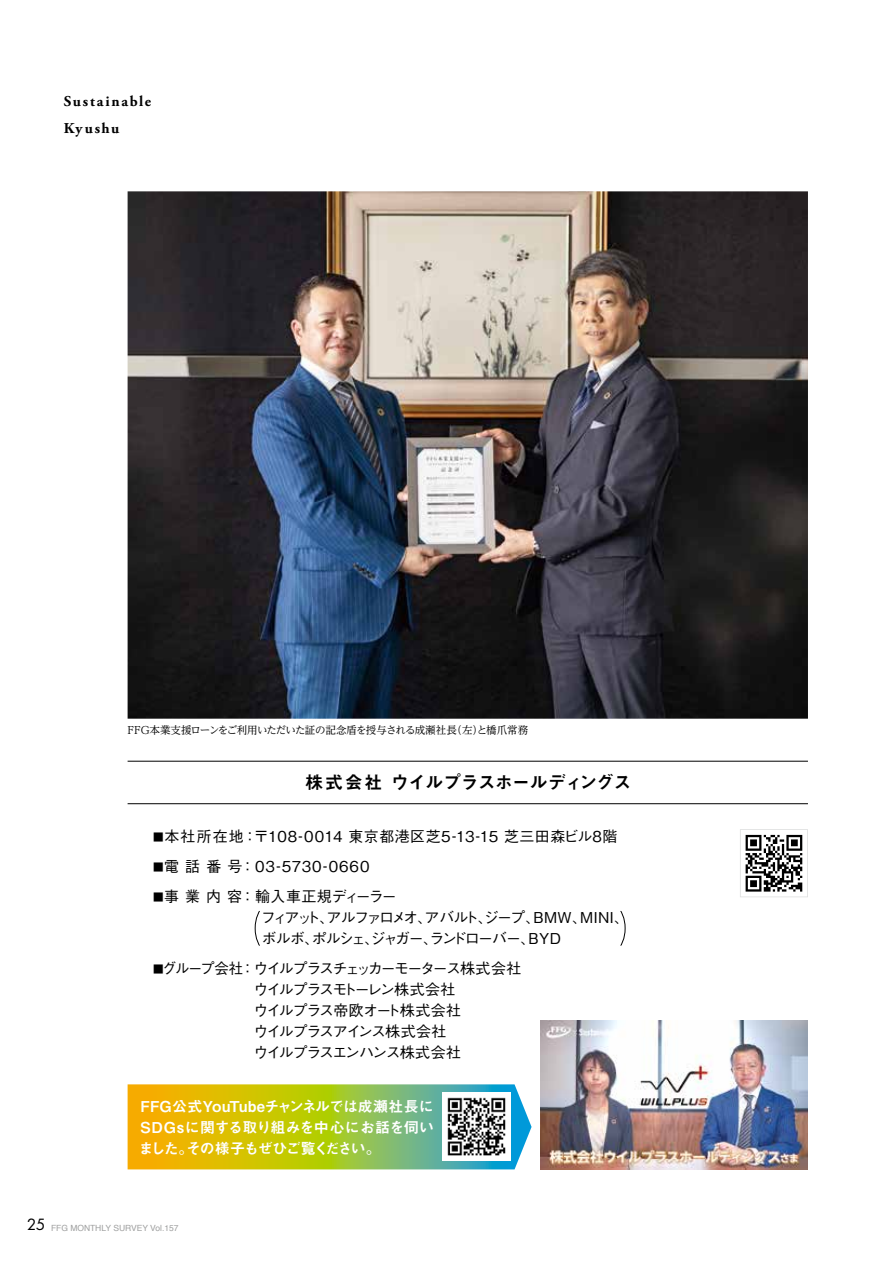
<style>
.page{position:relative;width:893px;height:1263px;background:#fff}
.page>*{position:absolute;margin:0;border:0;box-sizing:border-box;transform-origin:0 0}
.t1{font:18px "Midashi Go Pro MB31";letter-spacing:-.03em;color:#000}
.t2{font:16.95px "Futura PT";color:#000}
.t3{font:15px/21px "Midashi Go Pro MB31";letter-spacing:-.025em;color:#fff;text-align:center}
.t4{font:500 15px/21px "Gothic BBB Pro";letter-spacing:-.095em;color:#000}
.t5{font:500 15px "Gothic BBB Pro";letter-spacing:-.07em;color:#000}
.t6{font:500 15px "Gothic BBB Pro";letter-spacing:.025em;color:#000}
.t7{font:500 15px "Gothic BBB Pro";letter-spacing:-.13em;color:#000}
.t8{font:500 15px "Gothic BBB Pro";letter-spacing:-.145em;color:#000}
.t9{font:700 15px/27px "Adobe Garamond Pro";letter-spacing:.11em;color:#000}
.t10{font:500 15px "Gothic BBB Pro";letter-spacing:-.125em;color:#000}
.t11{font:500 15px "Gothic BBB Pro";letter-spacing:.03em;color:#000}
.t12{font:500 15px "Gothic BBB Pro";letter-spacing:.065em;color:#000}
.t13{font:500 15px "Gothic BBB Pro";letter-spacing:-.07em;color:#000;scale:.96 1}
.t14{font:10.5px "UD Reimin Pro";letter-spacing:-.055em;color:#000}
.t15{font:10.5px "UD Reimin Pro";letter-spacing:-.03em;color:#000}
.t16{font:500 10.5px "Gothic BBB Pro";color:#000}
.t17{font:8.55px "Helvetica";color:#9fa0a0}
</style>
<div class="page">
<img style="left:128px;top:191px;width:680px;height:528px">
<hr style="left:128px;top:803px;width:680px;height:1px;background:#000">
<hr style="left:128px;top:761px;width:680px;height:1px;background:#000">
<svg style="left:740px;top:829px;width:68px;height:68px"></svg>
<svg style="left:128px;top:1084px;width:404px;height:85px;background:#b1be37"></svg>
<svg style="left:255px;top:911px;width:5px;height:35px"></svg>
<svg style="left:620px;top:911px;width:6px;height:35px"></svg>
<img style="left:442px;top:1093px;width:68px;height:68px">
<img style="left:540px;top:1020px;width:268px;height:149px">
<p class="t9" style="left:64px;top:88px;width:89px">Sustainable<br>Kyushu</p>
<p class="t15" style="left:452px;top:722px;width:78px">（左と橋爪常務</p>
<p class="t15" style="left:473px;top:722px;width:12px">）</p>
<p class="t14" style="left:128px;top:722px;width:331px">FFG本業支援ローンをご利用いただいた証の記念盾を授与される成瀬社長</p>
<p class="t1" style="left:391px;top:768px;width:242px">ウイルプラスホールディングス</p>
<p class="t1" style="left:305px;top:768px;width:79px">株式会社</p>
<p class="t5" style="left:165px;top:825px;width:94px">本社所在地：</p>
<p class="t6" style="left:254px;top:825px;width:365px">〒108-0014 東京都港区芝5-13-15 芝三田森ビル8階</p>
<p class="t16" style="left:153px;top:828px;width:12px">■</p>
<p class="t5" style="left:164px;top:855px;width:80px">電話番号</p>
<p class="t12" style="left:240px;top:855px;width:131px">：03-5730-0660</p>
<p class="t16" style="left:153px;top:858px;width:12px">■</p>
<p class="t11" style="left:164px;top:885px;width:234px">事業内容：輸入車正規ディーラー</p>
<p class="t16" style="left:153px;top:888px;width:12px">■</p>
<p class="t8" style="left:261px;top:906px;width:281px">フィアットアルファロメオアバルトジープ、</p>
<p class="t5" style="left:478px;top:906px;width:16px">、</p>
<p class="t5" style="left:533px;top:906px;width:55px">BMW、</p>
<p class="t5" style="left:580px;top:906px;width:51px">MINI、</p>
<p class="t5" style="left:319px;top:906px;width:16px">、</p>
<p class="t5" style="left:417px;top:906px;width:16px">、</p>
<p class="t5" style="left:262px;top:927px;width:59px">ボルボ、</p>
<p class="t4" style="left:254px;top:977px;width:209px">ウイルプラスモトーレン株式会社ウイルプラス帝欧オート株式会社ウイルプラスアインス株式会社ウイルプラスエンハンス株式会社</p>
<p class="t3" style="left:140px;top:1094px;width:295px">FFG公式YouTubeチャンネルでは成瀬社長に<br>SDGsに関する取り組みを中心にお話を伺いその様子もぜひご覧ください。</p>
<p class="t10" style="left:312px;top:927px;width:225px">ポルシェジャガーランドローバー、</p>
<p class="t5" style="left:423px;top:927px;width:16px">、</p>
<p class="t5" style="left:528px;top:927px;width:34px">BYD</p>
<p class="t5" style="left:365px;top:927px;width:16px">、</p>
<p class="t13" style="left:162px;top:957px;width:86px">グループ会社</p>
<p class="t7" style="left:240px;top:957px;width:283px">：ウイルプラスチェッカーモータース株式会社</p>
<p class="t16" style="left:153px;top:960px;width:12px">■</p>
<p class="t3" style="left:139px;top:1136px;width:56px">ました。</p>
<p class="t2" style="left:27px;top:1215px;width:20px">25</p>
<p class="t17" style="left:51px;top:1221px;width:129px">FFG MONTHLY SURVEY Vol.157</p>
</div>
